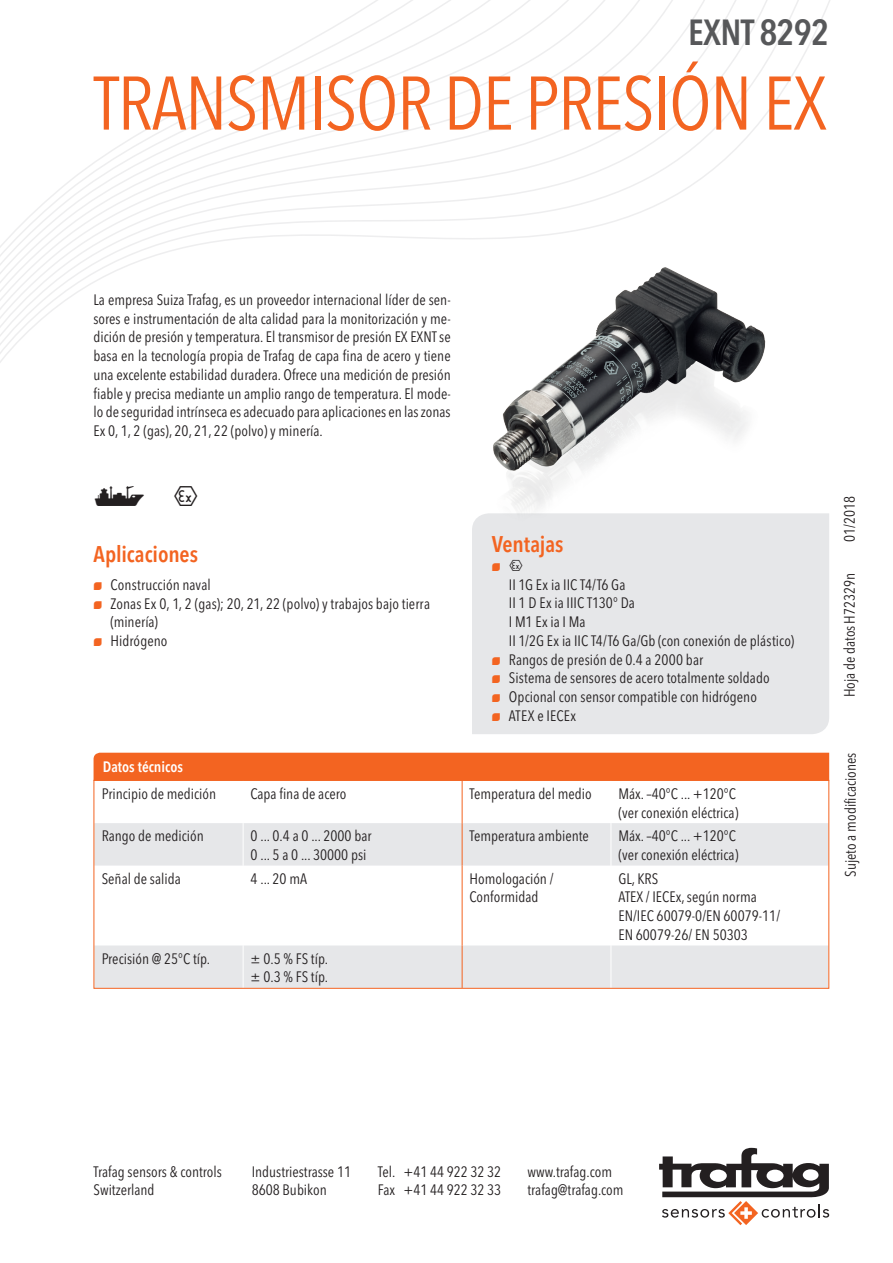
<style>
.page{position:relative;width:893px;height:1263px;background:#fff}
.page>*{position:absolute;margin:0;border:0;box-sizing:border-box;transform-origin:0 0}
.t1{font:condensed 75px "Avenir Next LT Pro";letter-spacing:-.02em;color:#f36421}
.t2{font:600 condensed 36px "Avenir Next LT Pro";letter-spacing:-.02em;color:#57585a}
.t3{font:27px "Trafag Pictos";color:#231f20}
.t4{font:600 condensed 22.5px "Avenir Next LT Pro";letter-spacing:-.005em;color:#f36421}
.t5{font:condensed 15px/18.8px "Avenir Next LT Pro";color:#231f20}
.t6{font:600 condensed 15px "Avenir Next LT Pro";color:#fff}
.t7{font:10.5px "Trafag Pictos";color:#f36421}
.s1{font-family:"Trafag Pictos";font-stretch:normal;font-size:10.5px;color:#f36421}
.s2{font-size:15px;color:#231f20}
</style>
<div class="page">
<svg style="left:659px;top:1148px;width:170px;height:77px"></svg>
<svg style="left:0;top:0;width:830px;height:363px"></svg>
<div style="left:472px;top:513px;width:357px;height:221px;background:#e6e7e9"></div>
<img style="left:471px;top:232px;width:314px;height:314px">
<div style="left:94px;top:753px;width:735px;height:27px;background:#f36421"></div>
<svg style="left:96px;top:823px;width:731px;height:164px;fill:#e9eaec"></svg>
<hr style="left:243px;top:823px;width:1px;height:42px;background:#fff">
<hr style="left:611px;top:823px;width:1px;height:42px;background:#fff">
<hr style="left:243px;top:865px;width:1px;height:80px;background:#fff">
<hr style="left:611px;top:865px;width:1px;height:80px;background:#fff">
<hr style="left:243px;top:945px;width:1px;height:43px;background:#fff">
<hr style="left:611px;top:945px;width:1px;height:43px;background:#fff">
<hr style="left:462px;top:781px;width:1px;height:42px;background:#f36421">
<hr style="left:462px;top:823px;width:1px;height:42px;background:#f36421">
<hr style="left:462px;top:865px;width:1px;height:80px;background:#f36421">
<hr style="left:462px;top:945px;width:1px;height:43px;background:#f36421">
<div style="left:94px;top:780px;width:735px;height:209px;border:1px solid #f36421"></div>
<h2 class="t2" style="left:688px;top:10px;width:142px">EXNT 8292</h2>
<h1 class="t1" style="left:94px;top:58px;width:735px">Transmisor de presión Ex</h1>
<p class="t5" style="left:94px;top:290px;width:359px;text-align:justify">La empresa Suiza Trafag, es un proveedor internacional líder de sen&shy;sores e instrumentación de alta calidad para la monitorización y me&shy;dición de presión y temperatura. El transmisor de presión EX EXNT se basa en la tecnología propia de Trafag de capa fina de acero y tiene una excelente estabilidad duradera. Ofrece una medición de presión fiable y precisa mediante un amplio rango de temperatura. El mode&shy;lo de seguridad intrínseca es adecuado para aplicaciones en las zonas Ex 0, 1, 2 (gas), 20, 21, 22 (polvo) y minería.</p>
<h3 class="t3" style="left:94px;top:483px;width:107px">S X</h3>
<h3 class="t4" style="left:94px;top:540px;width:106px">Aplicaciones</h3>
<p class="t5" style="left:94px;top:575px;width:119px"><span class="s1">N</span> Construcción naval</p>
<p class="t5" style="left:94px;top:594px;width:338px"><span class="s1">N</span> Zonas Ex 0, 1, 2 (gas); 20, 21, 22 (polvo) y trabajos bajo tierra</p>
<p class="t5" style="left:111px;top:613px;width:49px">(minería)</p>
<p class="t5" style="left:94px;top:631px;width:75px"><span class="s1">N</span> Hidrógeno</p>
<h3 class="t4" style="left:492px;top:530px;width:73px">Ventajas</h3>
<p class="t7" style="left:492px;top:562px;width:33px">N <span class="s2">X</span></p>
<p class="t5" style="left:509px;top:575px;width:118px">II 1G Ex ia IIC T4/T6 Ga</p>
<p class="t5" style="left:509px;top:594px;width:128px">II 1 D Ex ia IIIC T130° Da</p>
<p class="t5" style="left:509px;top:612px;width:78px">I M1 Ex ia I Ma</p>
<p class="t5" style="left:509px;top:631px;width:287px">II 1/2G Ex ia IIC T4/T6 Ga/Gb (con conexión de plástico)</p>
<p class="t5" style="left:492px;top:650px;width:213px"><span class="s1">N</span> Rangos de presión de 0.4 a 2000 bar</p>
<p class="t5" style="left:492px;top:669px;width:279px"><span class="s1">N</span> Sistema de sensores de acero totalmente soldado</p>
<p class="t5" style="left:492px;top:687px;width:267px"><span class="s1">N</span> Opcional con sensor compatible con hidrógeno</p>
<p class="t5" style="left:492px;top:706px;width:86px"><span class="s1">N</span> ATEX e IECEx</p>
<p class="t6" style="left:103px;top:758px;width:82px">Datos técnicos</p>
<p class="t5" style="left:102px;top:784px;width:116px">Principio de medición</p>
<p class="t5" style="left:251px;top:784px;width:97px">Capa fina de acero</p>
<p class="t5" style="left:470px;top:784px;width:124px">Temperatura del medio</p>
<p class="t5" style="left:618px;top:784px;width:121px">M áx. –40°C ... +120°C (ver conexión eléctrica)</p>
<p class="t5" style="left:102px;top:827px;width:103px">Rango de medición</p>
<p class="t5" style="left:251px;top:827px;width:122px">0 ... 0.4 a 0 ... 2000 bar<br>0 ... 5 a 0 ... 30000 psi</p>
<p class="t5" style="left:470px;top:827px;width:121px">Temperatura ambiente</p>
<p class="t5" style="left:618px;top:827px;width:121px">M áx. –40°C ... +120°C (ver conexión eléctrica)</p>
<p class="t5" style="left:102px;top:869px;width:80px">Señal de salida</p>
<p class="t5" style="left:251px;top:869px;width:58px">4 ... 20 mA</p>
<p class="t5" style="left:470px;top:869px;width:86px">Homologación /<br>Conformidad</p>
<p class="t5" style="left:618px;top:869px;width:163px">GL, KRS<br>ATEX / IECEx, según norma<br>EN/IEC 60079-0/EN 60079-11/<br>EN 60079-26/ EN 50303</p>
<p class="t5" style="left:102px;top:949px;width:110px">Precisión @ 25°C típ.</p>
<p class="t5" style="left:251px;top:949px;width:79px">± 0.5 % FS típ. ± 0.3 % FS típ.</p>
<p class="t5" style="left:840px;top:542px;width:48px;rotate:-90deg">01/2018</p>
<p class="t5" style="left:840px;top:697px;width:126px;rotate:-90deg">Hoja de datosH72329n</p>
<p class="t5" style="left:841px;top:877px;width:126px;rotate:-90deg">Sujeto a modificaciones</p>
<p class="t5" style="left:94px;top:1162px;width:130px">Trafag sensors &amp; controls<br>Switzerland</p>
<p class="t5" style="left:252px;top:1162px;width:101px">Industriestrasse 11<br>8608 Bubikon</p>
<p class="t5" style="left:378px;top:1162px;width:125px">Tel. +41 44 922 32 32<br>Fax +41 44 922 32 33</p>
<p class="t5" style="left:528px;top:1162px;width:98px">www.trafag.com trafag@trafag.com</p>
</div>
